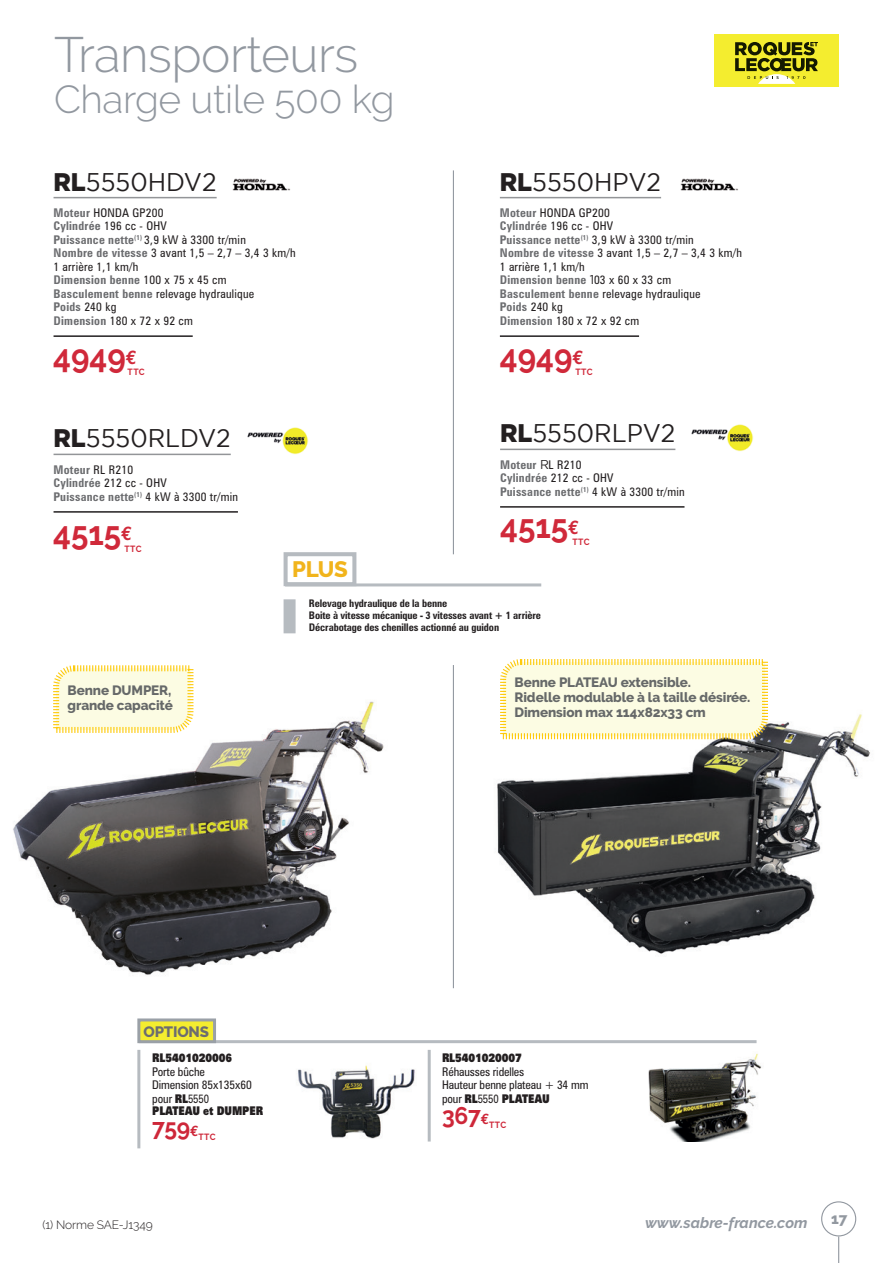
<style>
.page{position:relative;width:893px;height:1263px;background:#fff}
.page>*{position:absolute;margin:0;border:0;box-sizing:border-box;transform-origin:0 0}
.t1{font:300 49.5px "Raleway";letter-spacing:-.01em;color:#9298a0}
.t2{font:300 39px "Raleway";letter-spacing:-.01em;color:#9298a0}
.t3{font:700 33px "Raleway";color:#d0293a;scale:.95 1}
.t4{font:25.5px "Gotham";color:#231f20;scale:.95 1}
.t5{font:700 24px "Raleway";letter-spacing:-.01em;color:#ce2739;scale:.95 1}
.t6{font:800 22.35px "Raleway";color:#f1b41c}
.t7{font:italic 700 15px "Raleway";color:#9298a0}
.t8{font:800 15px "Raleway";letter-spacing:-.01em;color:#6c6d70}
.t9{font:800 15px "Raleway";color:#9298a0}
.t10{font:800 13.5px/15px "Raleway";letter-spacing:-.01em;color:#666969}
.t11{font:condensed 12px/13.5px "Zurich BT";letter-spacing:.02em;color:#231f20}
.t12{font:700 condensed 12px/13.5px "Zurich BT";letter-spacing:.02em;color:#6c6d70}
.t13{font:condensed 12px/13.5px "Zurich BT";letter-spacing:-.01em;color:#231f20}
.t14{font:900 12px "Zurich BT";letter-spacing:-.01em;color:#231f20;scale:.8 1}
.t15{font:300 12px "Raleway";letter-spacing:-.01em;color:#231f20}
.t16{font:700 condensed 10.5px/12px "Zurich BT";letter-spacing:-.01em;color:#231f20}
.t17{font:700 9px "Raleway";letter-spacing:.045em;color:#d0293a;scale:.95 1}
.s1{font-weight:900}
.s2{font-weight:700;color:#6c6d70}
.s3{font-family:"Euro Mono";font-size:19.5px}
.s4{font-weight:400;color:#231f20}
.s5{font-family:"Gotham";font-stretch:normal;font-size:12.75px}
.s6{font-family:"Gotham";font-weight:400;font-stretch:normal;font-size:12.75px;color:#231f20}
.s7{font-weight:900;font-stretch:normal}
.s8{font-stretch:normal}
.s9{font-family:"Euro Mono";font-size:15px}
</style>
<div class="page">
<div style="left:821px;top:1201px;width:35px;height:35px;border:1px solid #9298a0;border-radius:50%"></div>
<svg style="left:838px;top:1236px;width:1px;height:27px"></svg>
<img style="left:298px;top:1065px;width:117px;height:74px">
<img style="left:648px;top:1053px;width:114px;height:88px">
<hr style="left:137px;top:1050px;width:3px;height:98px;background:#b6bbc0">
<hr style="left:139px;top:1040px;width:617px;height:3px;background:#b6bbc0">
<div style="left:137px;top:1018px;width:79px;height:25px;background:#f4ed2f;border:3px solid #9aa0a7"></div>
<hr style="left:428px;top:1050px;width:3px;height:91px;background:#b6bbc0">
<hr style="left:453px;top:170px;width:1px;height:384px;background:#949aa2">
<hr style="left:453px;top:665px;width:1px;height:323px;background:#949aa2">
<img style="left:13px;top:701px;width:371px;height:274px">
<img style="left:497px;top:714px;width:373px;height:240px">
<hr style="left:54px;top:454px;width:177px;height:1px;background:#939598">
<hr style="left:54px;top:511px;width:184px;height:2px;background:#231f20">
<hr style="left:500px;top:449px;width:175px;height:1px;background:#939598">
<hr style="left:500px;top:506px;width:184px;height:2px;background:#231f20">
<hr style="left:54px;top:197px;width:163px;height:1px;background:#939598">
<hr style="left:54px;top:335px;width:139px;height:2px;background:#231f20">
<hr style="left:500px;top:197px;width:161px;height:1px;background:#939598">
<hr style="left:500px;top:335px;width:139px;height:2px;background:#231f20">
<div style="left:284px;top:599px;width:12px;height:34px;background:#b6bbc0"></div>
<img style="left:232px;top:178px;width:58px;height:13px">
<img style="left:680px;top:178px;width:58px;height:13px">
<img style="left:247px;top:427px;width:62px;height:27px">
<img style="left:691px;top:424px;width:62px;height:27px">
<svg style="left:499px;top:659px;width:270px;height:81px;background:#fbf7d5"></svg>
<svg style="left:52px;top:665px;width:143px;height:69px;background:#fcf8d4"></svg>
<div style="left:714px;top:34px;width:125px;height:53px;background:#f4ed2f"></div>
<svg style="left:735px;top:42px;width:83px;height:42px"></svg>
<hr style="left:285px;top:583px;width:256px;height:3px;background:#b6bbc0">
<div style="left:284px;top:552px;width:72px;height:34px;border:4px solid #b6bbc0"></div>
<h1 class="t1" style="left:54px;top:26px;width:306px">Transporteurs</h1>
<h2 class="t2" style="left:54px;top:76px;width:342px">Charge utile 500 kg</h2>
<h3 class="t4" style="left:54px;top:165px;width:173px"><span class="s1">RL</span>5550HDV2</h3>
<p class="t11" style="left:54px;top:206px;width:244px"><span class="s2">Moteur</span> HONDA GP200<br><span class="s2">Cylindrée</span> 196 cc - OHV<br><span class="s2">Puissance nette</span><sup>(1)</sup> 3,9 kW à 3300 tr/min<br><span class="s2">Nombre de vitesse</span> 3 avant 1,5 – 2,7 – 3,4 3 km/h<br>1 arrière 1,1 km/h<br><span class="s2">Dimension benne</span> 100 x 75 x 45 cm<br><span class="s2">Basculement benne</span> relevage hydraulique<br><span class="s2">Poids</span> 240 kg<br><span class="s2">Dimension</span> 180 x 72 x 92 cm</p>
<h3 class="t3" style="left:53px;top:338px;width:90px">4949<span class="s3">E</span></h3>
<p class="t17" style="left:128px;top:367px;width:20px">TTC</p>
<h3 class="t4" style="left:54px;top:422px;width:188px"><span class="s1">RL</span>5550RLDV2</h3>
<p class="t12" style="left:54px;top:462px;width:186px">Moteur <span class="s4">RL R210<br></span>Cylindrée <span class="s4">212 cc - OHV<br></span>Puissance nette<sup>(1)</sup> <span class="s4">4 kW à 3300 tr/min</span></p>
<h3 class="t3" style="left:53px;top:514px;width:85px">4515<span class="s3">E</span></h3>
<p class="t17" style="left:124px;top:543px;width:20px">TTC</p>
<h3 class="t6" style="left:292px;top:557px;width:57px">PLUS</h3>
<h3 class="t4" style="left:500px;top:165px;width:171px"><span class="s1">RL</span>5550HPV2</h3>
<p class="t11" style="left:500px;top:206px;width:244px"><span class="s2">Moteur</span> HONDA GP200<br><span class="s2">Cylindrée</span> 196 cc - OHV<br><span class="s2">Puissance nette</span><sup>(1)</sup> 3,9 kW à 3300 tr/min<br><span class="s2">Nombre de vitesse</span> 3 avant 1,5 – 2,7 – 3,4 3 km/h<br>1 arrière 1,1 km/h<br><span class="s2">Dimension benne</span> <span class="s5">1</span>03 x 60 x 33 cm<br><span class="s2">Basculement benne</span> relevage hydraulique<br><span class="s2">Poids</span> 240 kg<br><span class="s2">Dimension</span> 180 x 72 x 92 cm</p>
<h3 class="t3" style="left:500px;top:338px;width:90px">4949<span class="s3">E</span></h3>
<p class="t17" style="left:575px;top:367px;width:20px">TTC</p>
<h3 class="t4" style="left:500px;top:417px;width:186px"><span class="s1">RL</span>5550RLPV2</h3>
<p class="t12" style="left:500px;top:457px;width:186px">Moteur <span class="s6">R</span><span class="s4">L R210<br></span>Cylindrée <span class="s4">212 cc - OHV<br></span>Puissance nette<sup>(1)</sup> <span class="s4">4 kW à 3300 tr/min</span></p>
<h3 class="t3" style="left:500px;top:508px;width:85px">4515<span class="s3">E</span></h3>
<p class="t17" style="left:572px;top:537px;width:20px">TTC</p>
<p class="t10" style="left:68px;top:683px;width:107px">Benne DUMPER, grande capacité</p>
<p class="t16" style="left:309px;top:597px;width:233px">Relevage hydraulique de la benne<br>Boite à vitesse mécanique - 3 vitesses avant + 1 arrière<br>Décrabotage des chenilles actionné au guidon</p>
<p class="t10" style="left:515px;top:675px;width:237px">Benne PLATEAU extensible.<br>Ridelle modulable à la taille désirée.<br>Dimension max 114x82x33 cm</p>
<p class="t8" style="left:143px;top:1023px;width:67px">OPTIONS</p>
<p class="t14" style="left:152px;top:1050px;width:101px">RL5401020006</p>
<p class="t13" style="left:152px;top:1064px;width:101px">Porte bûche<br>Dimension 85x135x60 pour <span class="s7">RL</span><span class="s8">5550</span></p>
<p class="t14" style="left:152px;top:1103px;width:140px">PLATEAU et DUMPER</p>
<h3 class="t5" style="left:152px;top:1113px;width:68px">759<span class="s9">E</span><sub>TTC</sub></h3>
<p class="t15" style="left:43px;top:1217px;width:112px">(1) Norme SAE-J1349</p>
<p class="t14" style="left:442px;top:1050px;width:101px">RL5401020007</p>
<p class="t13" style="left:442px;top:1064px;width:148px">Réhausses ridelles<br>Hauteur benne plateau + 34 mm pour <span class="s7">RL</span><span class="s8">5550</span> <span class="s7">PLATEAU</span></p>
<h3 class="t5" style="left:442px;top:1101px;width:69px">367<span class="s9">E</span><sub>TTC</sub></h3>
<p class="t7" style="left:645px;top:1214px;width:164px">www.sabre-france.com</p>
<p class="t9" style="left:831px;top:1210px;width:18px">17</p>
</div>
